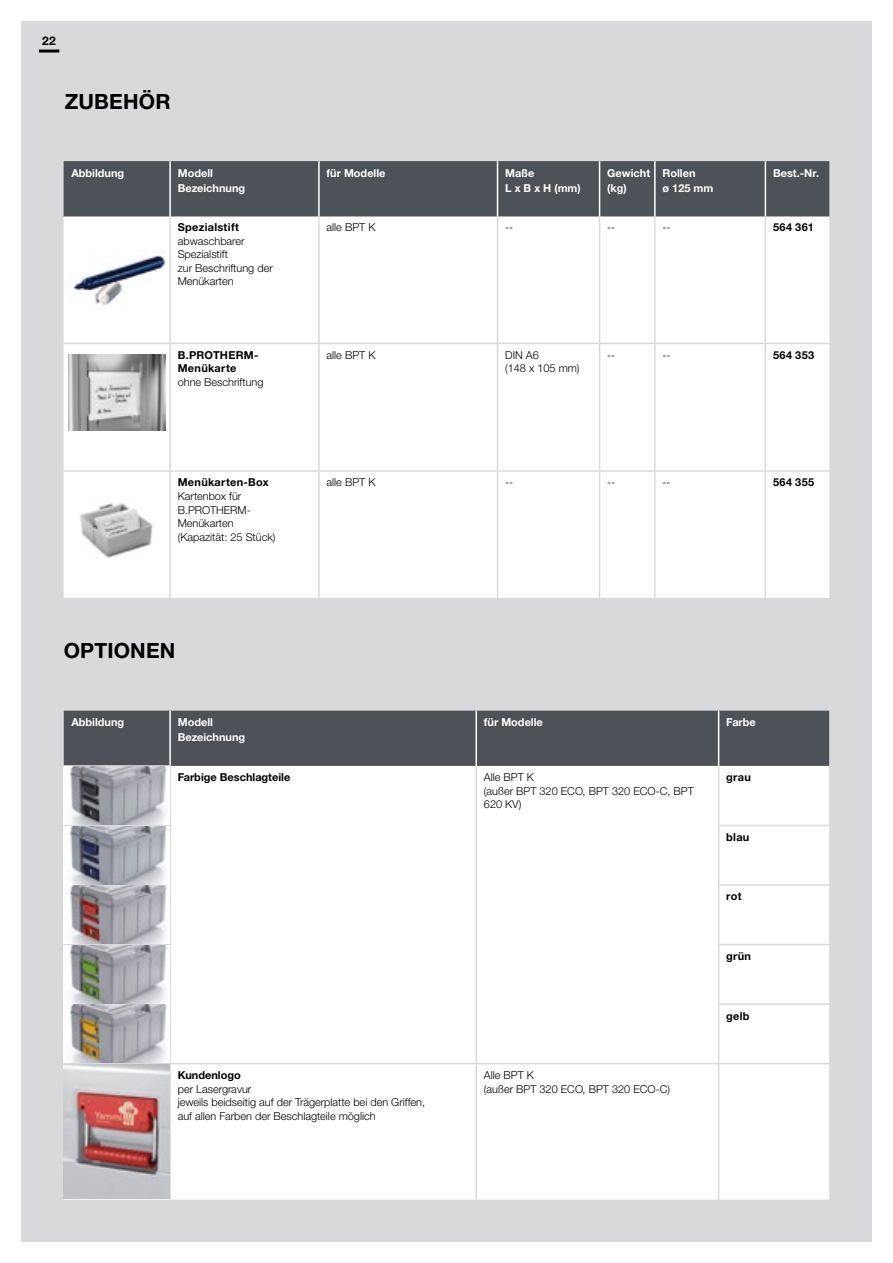
<style>
.page{position:relative;width:893px;height:1263px;background:#fff}
.page>*{position:absolute;margin:0;border:0;box-sizing:border-box;transform-origin:0 0}
.t1{font:700 21px "Helvetica Neue LTW1 G";letter-spacing:.005em;color:#000}
.t2{font:700 12px "Helvetica Neue LTW1 G";color:#000}
.t3{font:300 10.95px/13.5px "Helvetica Neue LTW1 G";color:#000}
.t4{font:700 10.95px/15px "Helvetica Neue LTW1 G";color:#fff}
.t5{font:700 10.95px/13.5px "Helvetica Neue LTW1 G";letter-spacing:.025em;color:#000}
.t6{font:700 10.95px "Helvetica Neue LTW1 G";color:#000}
</style>
<div class="page">
<div style="left:21px;top:21px;width:851px;height:1221px;background:#d9d8db"></div>
<div style="left:64px;top:161px;width:765px;height:56px;background:#4d5258"></div>
<div style="left:64px;top:217px;width:765px;height:381px;background:#fff"></div>
<hr style="left:169px;top:161px;width:2px;height:56px;background:#fff">
<hr style="left:318px;top:161px;width:2px;height:56px;background:#fff">
<hr style="left:497px;top:161px;width:1px;height:56px;background:#fff">
<hr style="left:599px;top:161px;width:1px;height:56px;background:#fff">
<hr style="left:654px;top:161px;width:2px;height:56px;background:#fff">
<hr style="left:765px;top:161px;width:1px;height:56px;background:#fff">
<hr style="left:169px;top:217px;width:2px;height:126px;background:#d9d8db">
<hr style="left:318px;top:217px;width:2px;height:126px;background:#d9d8db">
<hr style="left:497px;top:217px;width:1px;height:126px;background:#d9d8db">
<hr style="left:599px;top:217px;width:1px;height:126px;background:#d9d8db">
<hr style="left:654px;top:217px;width:2px;height:126px;background:#d9d8db">
<hr style="left:765px;top:217px;width:1px;height:126px;background:#d9d8db">
<hr style="left:64px;top:343px;width:106px;height:1px;background:#d9d8db">
<hr style="left:170px;top:343px;width:149px;height:1px;background:#d9d8db">
<hr style="left:169px;top:344px;width:2px;height:126px;background:#d9d8db">
<hr style="left:319px;top:343px;width:178px;height:1px;background:#d9d8db">
<hr style="left:318px;top:344px;width:2px;height:126px;background:#d9d8db">
<hr style="left:497px;top:343px;width:103px;height:1px;background:#d9d8db">
<hr style="left:497px;top:344px;width:1px;height:126px;background:#d9d8db">
<hr style="left:600px;top:343px;width:55px;height:1px;background:#d9d8db">
<hr style="left:599px;top:344px;width:1px;height:126px;background:#d9d8db">
<hr style="left:655px;top:343px;width:110px;height:1px;background:#d9d8db">
<hr style="left:654px;top:344px;width:2px;height:126px;background:#d9d8db">
<hr style="left:765px;top:343px;width:64px;height:1px;background:#d9d8db">
<hr style="left:765px;top:344px;width:1px;height:126px;background:#d9d8db">
<hr style="left:64px;top:470px;width:106px;height:2px;background:#d9d8db">
<hr style="left:170px;top:470px;width:149px;height:2px;background:#d9d8db">
<hr style="left:169px;top:472px;width:2px;height:126px;background:#d9d8db">
<hr style="left:319px;top:470px;width:178px;height:2px;background:#d9d8db">
<hr style="left:318px;top:472px;width:2px;height:126px;background:#d9d8db">
<hr style="left:497px;top:470px;width:103px;height:2px;background:#d9d8db">
<hr style="left:497px;top:472px;width:1px;height:126px;background:#d9d8db">
<hr style="left:600px;top:470px;width:55px;height:2px;background:#d9d8db">
<hr style="left:599px;top:472px;width:1px;height:126px;background:#d9d8db">
<hr style="left:655px;top:470px;width:110px;height:2px;background:#d9d8db">
<hr style="left:654px;top:472px;width:2px;height:126px;background:#d9d8db">
<hr style="left:765px;top:470px;width:64px;height:2px;background:#d9d8db">
<hr style="left:765px;top:472px;width:1px;height:126px;background:#d9d8db">
<div style="left:64px;top:711px;width:765px;height:55px;background:#4d5258"></div>
<div style="left:64px;top:766px;width:765px;height:434px;background:#fff"></div>
<hr style="left:64px;top:765px;width:107px;height:2px;background:#d9d8db">
<hr style="left:169px;top:711px;width:2px;height:54px;background:#fff">
<hr style="left:718px;top:711px;width:1px;height:55px;background:#fff">
<hr style="left:718px;top:766px;width:1px;height:59px;background:#d9d8db">
<hr style="left:718px;top:826px;width:1px;height:58px;background:#d9d8db">
<hr style="left:718px;top:886px;width:1px;height:58px;background:#d9d8db">
<hr style="left:718px;top:945px;width:1px;height:58px;background:#d9d8db">
<hr style="left:718px;top:1005px;width:1px;height:58px;background:#d9d8db">
<hr style="left:476px;top:1063px;width:243px;height:1px;background:#d9d8db">
<hr style="left:169px;top:767px;width:2px;height:58px;background:#d9d8db">
<hr style="left:475px;top:766px;width:2px;height:59px;background:#d9d8db">
<hr style="left:169px;top:826px;width:2px;height:58px;background:#d9d8db">
<hr style="left:475px;top:825px;width:2px;height:60px;background:#d9d8db">
<hr style="left:169px;top:886px;width:2px;height:58px;background:#d9d8db">
<hr style="left:475px;top:885px;width:2px;height:59px;background:#d9d8db">
<hr style="left:169px;top:945px;width:2px;height:58px;background:#d9d8db">
<hr style="left:475px;top:944px;width:2px;height:60px;background:#d9d8db">
<hr style="left:169px;top:1005px;width:2px;height:58px;background:#d9d8db">
<hr style="left:475px;top:1004px;width:2px;height:59px;background:#d9d8db">
<hr style="left:170px;top:1063px;width:306px;height:1px;background:#d9d8db">
<hr style="left:475px;top:711px;width:2px;height:55px;background:#fff">
<hr style="left:64px;top:825px;width:107px;height:1px;background:#d9d8db">
<hr style="left:718px;top:825px;width:111px;height:1px;background:#d9d8db">
<hr style="left:64px;top:884px;width:107px;height:2px;background:#d9d8db">
<hr style="left:64px;top:944px;width:107px;height:1px;background:#d9d8db">
<hr style="left:64px;top:1003px;width:107px;height:2px;background:#d9d8db">
<hr style="left:64px;top:1063px;width:106px;height:1px;background:#d9d8db">
<hr style="left:169px;top:1064px;width:2px;height:136px;background:#d9d8db">
<hr style="left:475px;top:1064px;width:2px;height:136px;background:#d9d8db">
<hr style="left:718px;top:884px;width:111px;height:2px;background:#d9d8db">
<hr style="left:718px;top:944px;width:111px;height:1px;background:#d9d8db">
<hr style="left:718px;top:1003px;width:111px;height:2px;background:#d9d8db">
<hr style="left:719px;top:1063px;width:110px;height:1px;background:#d9d8db">
<hr style="left:718px;top:1064px;width:1px;height:136px;background:#d9d8db">
<img style="left:64px;top:767px;width:105px;height:57px">
<img style="left:64px;top:826px;width:105px;height:58px">
<img style="left:64px;top:886px;width:105px;height:57px">
<img style="left:64px;top:945px;width:105px;height:58px">
<img style="left:64px;top:1005px;width:105px;height:194px">
<hr style="left:39px;top:50px;width:20px;height:3px;background:#000">
<div style="left:68px;top:236px;width:98px;height:88px;background:#fff"></div>
<img style="left:73px;top:255px;width:93px;height:54px">
<div style="left:68px;top:346px;width:98px;height:93px;background:#fff"></div>
<img style="left:68px;top:354px;width:98px;height:77px">
<div style="left:68px;top:490px;width:98px;height:73px;background:#fff"></div>
<img style="left:79px;top:503px;width:75px;height:55px">
<p class="t2" style="left:42px;top:33px;width:15px">22</p>
<h1 class="t1" style="left:65px;top:88px;width:107px">ZUBEHÖR</h1>
<p class="t4" style="left:71px;top:165px;width:54px">Abbildung</p>
<p class="t4" style="left:178px;top:165px;width:69px">Modell<br>Bezeichnung</p>
<p class="t4" style="left:327px;top:165px;width:60px">für Modelle</p>
<p class="t4" style="left:505px;top:165px;width:77px">Maße<br>L x B x H (mm)</p>
<p class="t4" style="left:607px;top:165px;width:44px">Gewicht (kg)</p>
<p class="t4" style="left:662px;top:165px;width:52px">Rollen<br>ø 125 mm</p>
<p class="t4" style="left:773px;top:165px;width:47px">Best.-Nr.</p>
<p class="t5" style="left:178px;top:221px;width:63px">Spezialstift</p>
<p class="t3" style="left:178px;top:234px;width:69px">abwaschbarer<br>Spezialstift</p>
<p class="t3" style="left:178px;top:275px;width:57px">Menükarten</p>
<p class="t3" style="left:327px;top:221px;width:50px">alle BPT K</p>
<p class="t3" style="left:505px;top:221px;width:10px">--</p>
<p class="t3" style="left:607px;top:221px;width:10px">--</p>
<p class="t3" style="left:662px;top:221px;width:10px">--</p>
<p class="t5" style="left:773px;top:221px;width:42px">564 361</p>
<p class="t3" style="left:178px;top:261px;width:130px">zur Beschriftung der Menü&shy;karten</p>
<p class="t5" style="left:178px;top:348px;width:82px">B.PROTHERM-<br>Menükarte</p>
<p class="t3" style="left:178px;top:375px;width:87px">ohne Beschriftung</p>
<p class="t3" style="left:327px;top:348px;width:50px">alle BPT K</p>
<p class="t3" style="left:505px;top:348px;width:76px">DIN A6<br>(148 x 105 mm)</p>
<p class="t3" style="left:607px;top:348px;width:10px">--</p>
<p class="t3" style="left:662px;top:348px;width:10px">--</p>
<p class="t5" style="left:773px;top:348px;width:43px">564 353</p>
<p class="t5" style="left:178px;top:476px;width:92px">Menükarten-Box</p>
<p class="t3" style="left:178px;top:489px;width:99px">Kartenbox für<br>B.PROTHERM-<br>Menükarten (Kapazität: 25 Stück)</p>
<p class="t3" style="left:327px;top:476px;width:50px">alle BPT K</p>
<p class="t3" style="left:505px;top:476px;width:10px">--</p>
<p class="t3" style="left:607px;top:476px;width:10px">--</p>
<p class="t3" style="left:662px;top:476px;width:10px">--</p>
<p class="t5" style="left:773px;top:476px;width:43px">564 355</p>
<h1 class="t1" style="left:64px;top:637px;width:113px">OPTIONEN</h1>
<p class="t4" style="left:71px;top:715px;width:54px">Abbildung</p>
<p class="t4" style="left:178px;top:715px;width:69px">Modell<br>Bezeichnung</p>
<p class="t4" style="left:484px;top:715px;width:60px">für Modelle</p>
<p class="t4" style="left:726px;top:715px;width:31px">Farbe</p>
<p class="t6" style="left:178px;top:771px;width:114px">Farbige Beschlagteile</p>
<p class="t3" style="left:484px;top:771px;width:211px">Alle BPT K<br>(außer BPT 320 ECO, BPT 320 ECO-C, BPT<br>620 KV)</p>
<p class="t5" style="left:726px;top:771px;width:26px">grau</p>
<p class="t5" style="left:726px;top:830px;width:25px">blau</p>
<p class="t5" style="left:726px;top:890px;width:17px">rot</p>
<p class="t5" style="left:726px;top:949px;width:26px">grün</p>
<p class="t6" style="left:178px;top:1068px;width:65px">Kundenlogo</p>
<p class="t3" style="left:178px;top:1082px;width:249px">per Lasergravur<br>jeweils beidseitig auf der Trägerplatte bei den Griffen, auf allen Farben der Beschlagteile möglich</p>
<p class="t3" style="left:484px;top:1068px;width:188px">Alle BPT K<br>(außer BPT 320 ECO, BPT 320 ECO-C)</p>
<p class="t5" style="left:726px;top:1009px;width:25px">gelb</p>
</div>
